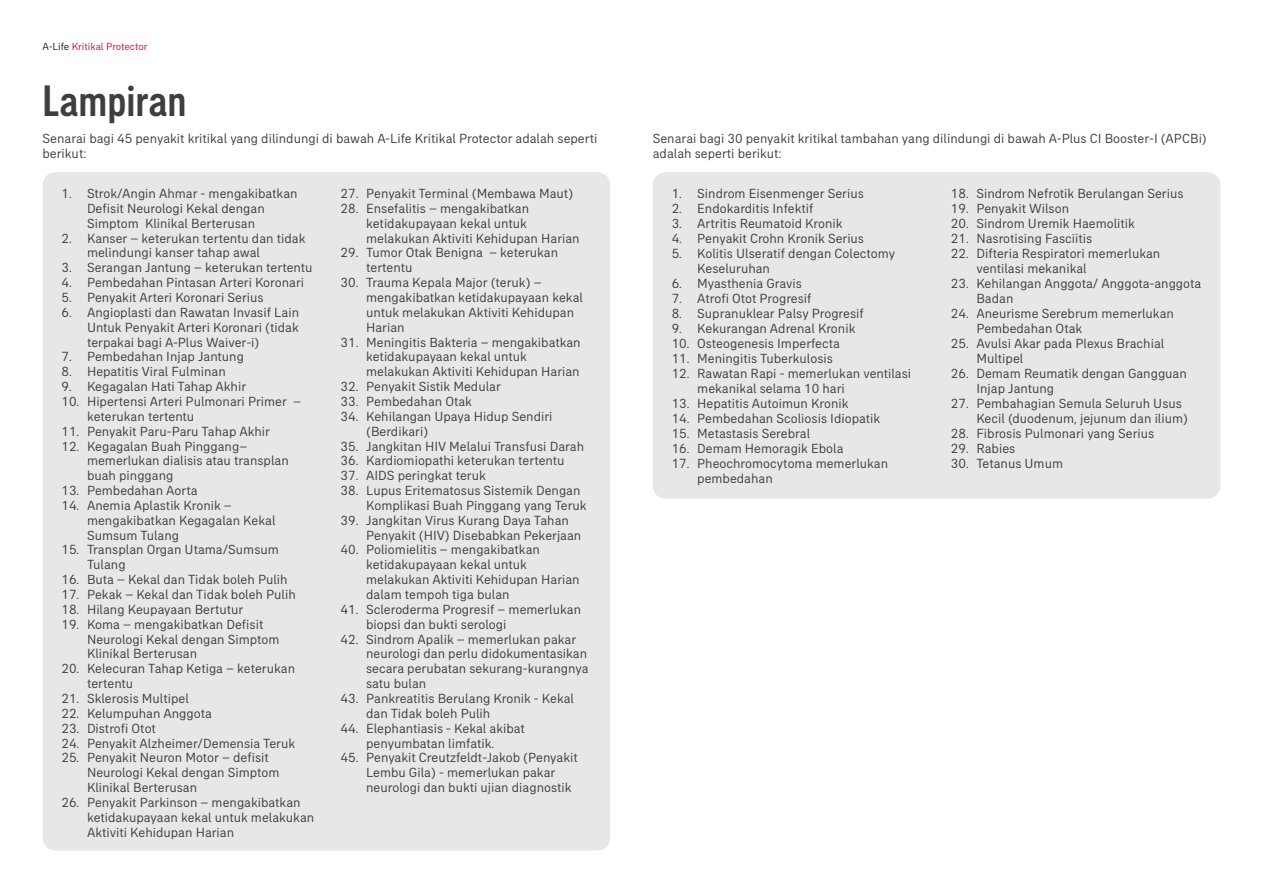
<style>
.page{position:relative;width:1263px;height:893px;background:#fff}
.page>*{position:absolute;margin:0;border:0;box-sizing:border-box;transform-origin:0 0}
.t1{font:500 condensed 45px "AIA Everest";color:#3e3e3f}
.t2{font:13.5px/14.9px "AIA Everest";color:#3e3e3f}
.t3{font:10.5px "AIA Everest";color:#d20d44}
.s1{color:#231f20}
</style>
<div class="page">
<div style="left:653px;top:172px;width:567px;height:327px;background:#e6e7e9;border-radius:13px"></div>
<div style="left:43px;top:172px;width:567px;height:678px;background:#e6e7e9;border-radius:13px"></div>
<p class="t3" style="left:43px;top:40px;width:107px"><span class="s1">A-Life</span> Kritikal Protector</p>
<h1 class="t1" style="left:43px;top:75px;width:145px">Lampiran</h1>
<p class="t2" style="left:43px;top:131px;width:556px">Senarai bagi 45 penyakit kritikal yang dilindungi di bawah A-Life Kritikal Protector adalah seperti berikut:</p>
<p class="t2" style="left:87px;top:186px;width:212px;text-indent:-26px">1. Strok/Angin Ahmar - mengakibatkan<br>Defisit Neurologi Kekal dengan<br>Simptom Klinikal Berterusan</p>
<p class="t2" style="left:87px;top:230px;width:220px;text-indent:-26px">2. Kanser – keterukan tertentu dan tidak melindungi kanser tahap awal</p>
<p class="t2" style="left:61px;top:260px;width:252px">3. Serangan Jantung – keterukan tertentu</p>
<p class="t2" style="left:61px;top:275px;width:244px">4. Pembedahan Pintasan Arteri Koronari</p>
<p class="t2" style="left:61px;top:290px;width:204px">5. Penyakit Arteri Koronari Serius</p>
<p class="t2" style="left:87px;top:305px;width:214px;text-align:justify;text-indent:-26px">6. Angioplasti dan Rawatan Invasif Lain Untuk Penyakit Arteri Koronari (tidak terpakai bagi A-Plus Waiver-i)</p>
<p class="t2" style="left:61px;top:349px;width:184px">7. Pembedahan Injap Jantung</p>
<p class="t2" style="left:61px;top:364px;width:166px">8. Hepatitis Viral Fulminan</p>
<p class="t2" style="left:61px;top:379px;width:186px">9. Kegagalan Hati Tahap Akhir</p>
<p class="t2" style="left:87px;top:394px;width:216px;text-indent:-26px">10. Hipertensi Arteri Pulmonari Primer – keterukan tertentu</p>
<p class="t2" style="left:61px;top:423px;width:210px">11. Penyakit Paru-Paru Tahap Akhir</p>
<p class="t2" style="left:87px;top:438px;width:203px;text-indent:-26px">12. Kegagalan Buah Pinggang– memerlukan dialisis atau transplan buah pinggang</p>
<p class="t2" style="left:61px;top:483px;width:137px">13. Pembedahan Aorta</p>
<p class="t2" style="left:87px;top:498px;width:190px;text-indent:-26px">14. Anemia Aplastik Kronik – mengakibatkan Kegagalan Kekal<br>Sumsum Tulang</p>
<p class="t2" style="left:87px;top:542px;width:193px;text-indent:-26px">15. Transplan Organ Utama/Sumsum<br>Tulang</p>
<p class="t2" style="left:61px;top:572px;width:228px">16. Buta – Kekal dan Tidak boleh Pulih</p>
<p class="t2" style="left:61px;top:587px;width:236px">17. Pekak – Kekal dan Tidak boleh Pulih</p>
<p class="t2" style="left:61px;top:602px;width:183px">18. Hilang Keupayaan Bertutur</p>
<p class="t2" style="left:87px;top:616px;width:194px;text-indent:-26px">19. Koma – mengakibatkan Defisit<br>Neurologi Kekal dengan Simptom<br>Klinikal Berterusan</p>
<p class="t2" style="left:87px;top:661px;width:210px;text-indent:-26px">20. Kelecuran Tahap Ketiga – keterukan tertentu</p>
<p class="t2" style="left:61px;top:691px;width:129px">21. Sklerosis Multipel</p>
<p class="t2" style="left:61px;top:706px;width:152px">22. Kelumpuhan Anggota</p>
<p class="t2" style="left:61px;top:720px;width:96px">23. Distrofi Otot</p>
<p class="t2" style="left:61px;top:735px;width:235px">24. Penyakit Alzheimer/Demensia Teruk</p>
<p class="t2" style="left:87px;top:750px;width:194px;text-indent:-26px">25. Penyakit Neuron Motor – defisit<br>Neurologi Kekal dengan Simptom<br>Klinikal Berterusan</p>
<p class="t2" style="left:87px;top:795px;width:229px;text-indent:-26px">26. Penyakit Parkinson – mengakibatkan ketidakupayaan kekal untuk melakukan<br>Aktiviti Kehidupan Harian</p>
<p class="t2" style="left:341px;top:186px;width:234px">27. Penyakit Terminal (Membawa Maut)</p>
<p class="t2" style="left:366px;top:201px;width:215px;text-indent:-26px">28. Ensefalitis – mengakibatkan ketidakupayaan kekal untuk melakukan Aktiviti Kehidupan Harian</p>
<p class="t2" style="left:366px;top:245px;width:194px;text-indent:-26px">29. Tumor Otak Benigna – keterukan tertentu</p>
<p class="t2" style="left:366px;top:275px;width:218px;text-indent:-26px">30. Trauma Kepala Major (teruk) – mengakibatkan ketidakupayaan kekal untuk melakukan Aktiviti Kehidupan<br>Harian</p>
<p class="t2" style="left:366px;top:334px;width:216px;text-indent:-26px">31. Meningitis Bakteria – mengakibatkan ketidakupayaan kekal untuk melakukan Aktiviti Kehidupan Harian</p>
<p class="t2" style="left:341px;top:379px;width:162px">32. Penyakit Sistik Medular</p>
<p class="t2" style="left:341px;top:394px;width:133px">33. Pembedahan Otak</p>
<p class="t2" style="left:366px;top:409px;width:188px;text-indent:-26px">34. Kehilangan Upaya Hidup Sendiri (Berdikari)</p>
<p class="t2" style="left:341px;top:438px;width:245px">35. Jangkitan HIV Melalui Transfusi Darah</p>
<p class="t2" style="left:341px;top:453px;width:225px">36. Kardiomiopathi keterukan tertentu</p>
<p class="t2" style="left:341px;top:468px;width:147px">37. AIDS peringkat teruk</p>
<p class="t2" style="left:366px;top:483px;width:222px;text-indent:-26px">38. Lupus Eritematosus Sistemik Dengan<br>Komplikasi Buah Pinggang yang Teruk</p>
<p class="t2" style="left:366px;top:512px;width:217px;text-indent:-26px">39. Jangkitan Virus Kurang Daya Tahan<br>Penyakit (HIV) Disebabkan Pekerjaan</p>
<p class="t2" style="left:366px;top:542px;width:215px;text-indent:-26px">40. Poliomielitis – mengakibatkan ketidakupayaan kekal untuk melakukan Aktiviti Kehidupan Harian dalam tempoh tiga bulan</p>
<p class="t2" style="left:366px;top:602px;width:217px;text-indent:-26px">41. Scleroderma Progresif – memerlukan biopsi dan bukti serologi</p>
<p class="t2" style="left:366px;top:631px;width:224px;text-indent:-26px">42. Sindrom Apalik – memerlukan pakar neurologi dan perlu didokumentasikan secara perubatan sekurang-kurangnya satu bulan</p>
<p class="t2" style="left:366px;top:691px;width:209px;text-indent:-26px">43. Pankreatitis Berulang Kronik - Kekal dan Tidak boleh Pulih</p>
<p class="t2" style="left:341px;top:720px;width:186px;text-align:center">44. Elephantiasis - Kekal akibat penyumbatan limfatik.</p>
<p class="t2" style="left:366px;top:750px;width:213px;text-indent:-26px">45. Penyakit Creutzfeldt-Jakob (Penyakit<br>Lembu Gila) - memerlukan pakar neurologi dan bukti ujian diagnostik</p>
<p class="t2" style="left:653px;top:131px;width:556px">Senarai bagi 30 penyakit kritikal tambahan yang dilindungi di bawah A-Plus CI Booster-I (APCBi) adalah seperti berikut:</p>
<p class="t2" style="left:672px;top:186px;width:194px">1. Sindrom Eisenmenger Serius</p>
<p class="t2" style="left:672px;top:201px;width:143px">2. Endokarditis Infektif</p>
<p class="t2" style="left:672px;top:216px;width:172px">3. Artritis Reumatoid Kronik</p>
<p class="t2" style="left:672px;top:231px;width:194px">4. Penyakit Crohn Kronik Serius</p>
<p class="t2" style="left:697px;top:246px;width:199px;text-indent:-26px">5. Kolitis Ulseratif dengan Colectomy<br>Keseluruhan</p>
<p class="t2" style="left:672px;top:276px;width:132px">6. Myasthenia Gravis</p>
<p class="t2" style="left:672px;top:291px;width:141px">7. Atrofi Otot Progresif</p>
<p class="t2" style="left:672px;top:306px;width:194px">8. Supranuklear Palsy Progresif</p>
<p class="t2" style="left:672px;top:321px;width:185px">9. Kekurangan Adrenal Kronik</p>
<p class="t2" style="left:672px;top:336px;width:170px">10. Osteogenesis Imperfecta</p>
<p class="t2" style="left:672px;top:351px;width:163px">11. Meningitis Tuberkulosis</p>
<p class="t2" style="left:697px;top:366px;width:215px;text-indent:-26px">12. Rawatan Rapi - memerlukan ventilasi mekanikal selama 10 hari</p>
<p class="t2" style="left:672px;top:396px;width:178px">13. Hepatitis Autoimun Kronik</p>
<p class="t2" style="left:672px;top:411px;width:210px">14. Pembedahan Scoliosis Idiopatik</p>
<p class="t2" style="left:672px;top:426px;width:140px">15. Metastasis Serebral</p>
<p class="t2" style="left:672px;top:441px;width:173px">16. Demam Hemoragik Ebola</p>
<p class="t2" style="left:697px;top:456px;width:192px;text-indent:-26px">17. Pheochromocytoma memerlukan pembedahan</p>
<p class="t2" style="left:951px;top:186px;width:234px">18. Sindrom Nefrotik Berulangan Serius</p>
<p class="t2" style="left:951px;top:201px;width:120px">19. Penyakit Wilson</p>
<p class="t2" style="left:951px;top:216px;width:186px">20. Sindrom Uremik Haemolitik</p>
<p class="t2" style="left:951px;top:231px;width:143px">21. Nasrotising Fasciitis</p>
<p class="t2" style="left:976px;top:246px;width:186px;text-indent:-26px">22. Difteria Respiratori memerlukan ventilasi mekanikal</p>
<p class="t2" style="left:976px;top:276px;width:226px;text-indent:-26px">23. Kehilangan Anggota/ Anggota-anggota<br>Badan</p>
<p class="t2" style="left:976px;top:306px;width:199px;text-indent:-26px">24. Aneurisme Serebrum memerlukan<br>Pembedahan Otak</p>
<p class="t2" style="left:976px;top:336px;width:189px;text-indent:-26px">25. Avulsi Akar pada Plexus Brachial<br>Multipel</p>
<p class="t2" style="left:976px;top:366px;width:212px;text-indent:-26px">26. Demam Reumatik dengan Gangguan<br>Injap Jantung</p>
<p class="t2" style="left:976px;top:396px;width:213px;text-indent:-26px">27. Pembahagian Semula Seluruh Usus<br>Kecil (duodenum, jejunum dan ilium)</p>
<p class="t2" style="left:951px;top:426px;width:205px">28. Fibrosis Pulmonari yang Serius</p>
<p class="t2" style="left:951px;top:441px;width:66px">29. Rabies</p>
<p class="t2" style="left:951px;top:456px;width:114px">30. Tetanus Umum</p>
</div>
